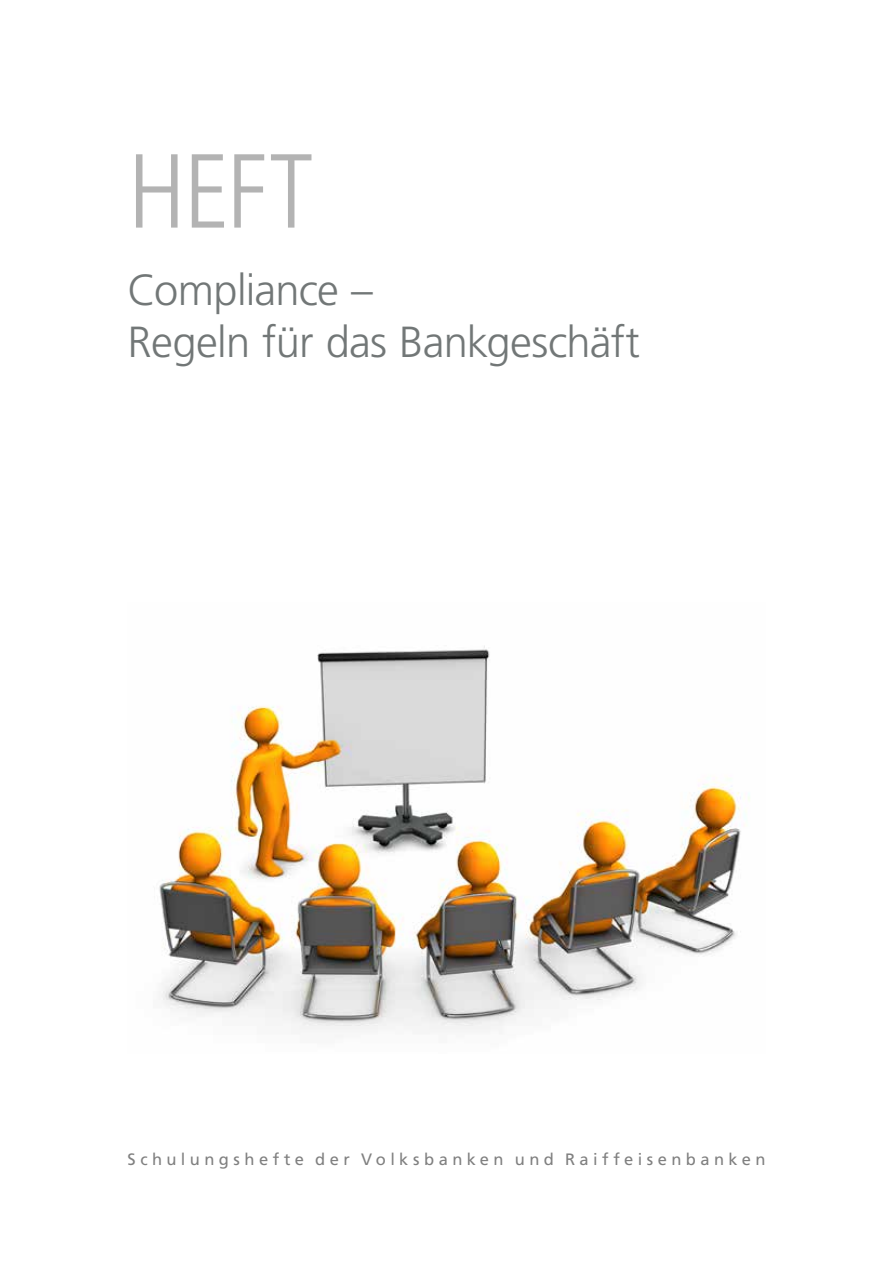
<style>
.page{position:relative;width:893px;height:1263px;background:#fff}
.page>*{position:absolute;margin:0;border:0;box-sizing:border-box;transform-origin:0 0}
.t1{font:300 condensed 105px "Frutiger";color:#b3b3b3}
.t2{font:300 43.5px/52.5px "Frutiger LT";letter-spacing:-.02em;color:#727777}
.t3{font:16.5px "Frutiger LT";letter-spacing:.27em;color:#808080}
</style>
<div class="page">
<img style="left:159px;top:646px;width:591px;height:384px">
<h1 class="t1" style="left:128px;top:132px;width:188px">HEFT</h1>
<h2 class="t2" style="left:128px;top:264px;width:514px">Compliance –<br>Regeln für das Bankgeschäft</h2>
<p class="t3" style="left:128px;top:1149px;width:639px">Schulungshefte der Volksbanken und Raiffeisenbanken</p>
</div>
